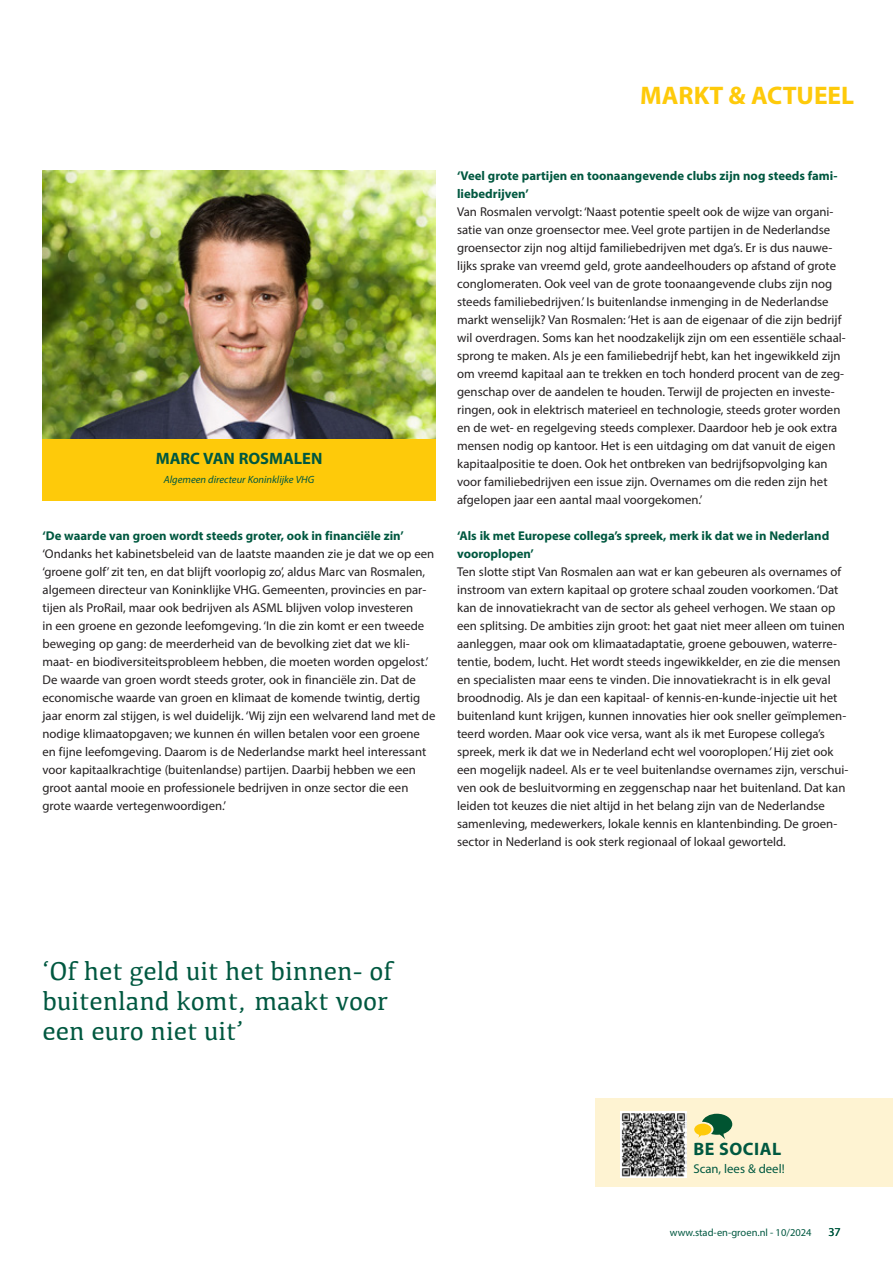
<style>
.page{position:relative;width:893px;height:1263px;background:#fff}
.page>*{position:absolute;margin:0;border:0;box-sizing:border-box;transform-origin:0 0}
.t1{font:27px/30px "Kefa";color:#005840}
.t2{font:700 25.5px "Myriad Pro";color:#feca0a}
.t3{font:700 18px "Myriad Pro";letter-spacing:.03em;color:#005840}
.t4{font:700 16.5px "Myriad Pro";color:#005840}
.t5{font:12.75px/18px "Myriad Pro";color:#231f20}
.t6{font:700 12.75px/18px "Myriad Pro";color:#005840}
.t7{font:12.75px "Myriad Pro";color:#005840}
.t8{font:12px "Myriad Pro";color:#005840}
.t9{font:italic 10.5px "Myriad Pro";color:#005840}
.t10{font:10.5px "Myriad Pro";color:#005840}
</style>
<div class="page">
<div style="left:595px;top:1098px;width:298px;height:89px;background:#fef3d2"></div>
<img style="left:621px;top:1111px;width:65px;height:66px">
<svg style="left:694px;top:1114px;width:38px;height:25px"></svg>
<img style="left:43px;top:170px;width:393px;height:269px">
<div style="left:43px;top:439px;width:393px;height:62px;background:#feca0a"></div>
<h2 class="t2" style="left:640px;top:79px;width:215px">MARKT &amp; ACTUEEL</h2>
<p class="t4" style="left:156px;top:448px;width:168px">MARC VAN ROSMALEN</p>
<p class="t9" style="left:164px;top:473px;width:152px">Algemeen directeur Koninklijke VHG</p>
<p class="t6" style="left:43px;top:526px;width:363px">‘De waarde van groen wordt steeds groter, ook in financiële zin’</p>
<p class="t5" style="left:43px;top:545px;width:394px">‘Ondanks het kabinetsbeleid van de laatste maanden zie je dat we op een ‘groene golf’ zit ten, en dat blijft voorlopig zo’, aldus Marc van Rosmalen, algemeen directeur van Koninklijke VHG. Gemeenten, provincies en par&shy;tijen als ProRail, maar ook bedrijven als ASML blijven volop investeren<br>in een groene en gezonde leefomgeving. ‘In die zin komt er een tweede beweging op gang: de meerderheid van de bevolking ziet dat we kli&shy;maat- en biodiversiteitsprobleem hebben, die moeten worden opgelost.’ De waarde van groen wordt steeds groter, ook in financiële zin. Dat de economische waarde van groen en klimaat de komende twintig, dertig jaar enorm zal stijgen, is wel duidelijk. ‘Wij zijn een welvarend land met de nodige klimaatopgaven; we kunnen én willen betalen voor een groene en fijne leefomgeving. Daarom is de Nederlandse markt heel interessant voor kapitaalkrachtige (buitenlandse) partijen. Daarbij hebben we een groot aantal mooie en professionele bedrijven in onze sector die een grote waarde vertegenwoordigen.’</p>
<p class="t6" style="left:457px;top:166px;width:382px">‘Veel grote partijen en toonaangevende clubs zijn nog steeds fami&shy;liebedrijven’</p>
<p class="t5" style="left:457px;top:203px;width:390px">Van Rosmalen vervolgt: ‘Naast potentie speelt ook de wijze van organi&shy;satie van onze groensector mee. Veel grote partijen in de Nederlandse groensector zijn nog altijd familiebedrijven met dga’s. Er is dus nauwe&shy;lijks sprake van vreemd geld, grote aandeelhouders op afstand of grote conglomeraten. Ook veel van de grote toonaangevende clubs zijn nog steeds familiebedrijven.’ Is buitenlandse inmenging in de Nederlandse markt wenselijk? Van Rosmalen: ‘Het is aan de eigenaar of die zijn bedrijf wil overdragen. Soms kan het noodzakelijk zijn om een essentiële schaal&shy;sprong te maken. Als je een familiebedrijf hebt, kan het ingewikkeld zijn om vreemd kapitaal aan te trekken en toch honderd procent van de zeg&shy;genschap over de aandelen te houden. Terwijl de projecten en investe&shy;ringen, ook in elektrisch materieel en technologie, steeds groter worden en de wet- en regelgeving steeds complexer. Daardoor heb je ook extra mensen nodig op kantoor. Het is een uitdaging om dat vanuit de eigen kapitaalpositie te doen. Ook het ontbreken van bedrijfsopvolging kan voor familiebedrijven een issue zijn. Overnames om die reden zijn het afgelopen jaar een aantal maal voorgekomen.’</p>
<p class="t6" style="left:457px;top:526px;width:374px">‘Als ik met Europese collega’s spreek, merk ik dat we in Nederland vooroplopen’</p>
<p class="t5" style="left:457px;top:563px;width:393px">Ten slotte stipt Van Rosmalen aan wat er kan gebeuren als overnames of instroom van extern kapitaal op grotere schaal zouden voorkomen. ‘Dat kan de innovatiekracht van de sector als geheel verhogen. We staan op een splitsing. De ambities zijn groot: het gaat niet meer alleen om tuinen aanleggen, maar ook om klimaatadaptatie, groene gebouwen, waterre&shy;tentie, bodem, lucht. Het wordt steeds ingewikkelder, en zie die mensen en specialisten maar eens te vinden. Die innovatiekracht is in elk geval broodnodig. Als je dan een kapitaal- of kennis-en-kunde-injectie uit het buitenland kunt krijgen, kunnen innovaties hier ook sneller geïmplemen&shy;teerd worden. Maar ook vice versa, want als ik met Europese collega’s spreek, merk ik dat we in Nederland echt wel vooroplopen.’ Hij ziet ook een mogelijk nadeel. Als er te veel buitenlandse overnames zijn, verschui&shy;ven ook de besluitvorming en zeggenschap naar het buitenland. Dat kan leiden tot keuzes die niet altijd in het belang zijn van de Nederlandse samenleving, medewerkers, lokale kennis en klantenbinding. De groen&shy;sector in Nederland is ook sterk regionaal of lokaal geworteld.</p>
<h1 class="t1" style="left:43px;top:955px;width:352px">‘Of het geld uit het binnen- of buitenland komt, maakt voor een euro niet uit’</h1>
<h3 class="t3" style="left:693px;top:1137px;width:89px">BE SOCIAL</h3>
<p class="t7" style="left:693px;top:1161px;width:93px">Scan, lees &amp; deel!</p>
<p class="t10" style="left:670px;top:1226px;width:143px">www.stad-en-groen.nl - 10/2024</p>
<p class="t8" style="left:828px;top:1224px;width:14px">37</p>
</div>
